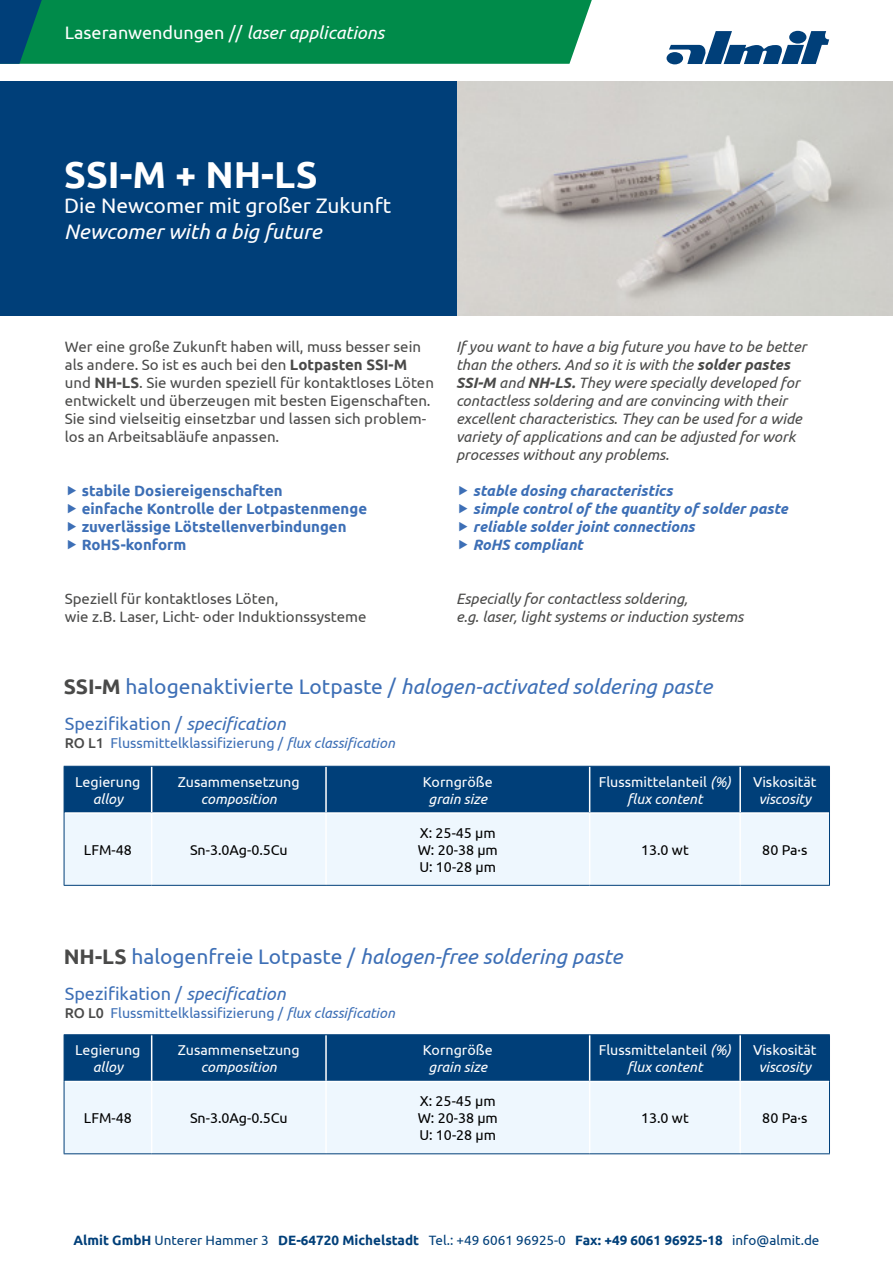
<style>
.page{position:relative;width:893px;height:1263px;background:#fff}
.page>*{position:absolute;margin:0;border:0;box-sizing:border-box;transform-origin:0 0}
.t1{font:700 37.5px "Ubuntu";color:#fff}
.t2{font:italic 21px "Ubuntu";color:#3d6fb6}
.t3{font:21px "Ubuntu";color:#fff}
.t4{font:italic 21px "Ubuntu";color:#fff}
.t5{font:18px "Ubuntu";color:#3d6fb6}
.t6{font:18px "Ubuntu";color:#fff}
.t7{font:italic 15px/18px "Ubuntu";color:#4a4a49}
.t8{font:15px/18px "Ubuntu";color:#4a4a49}
.t9{font:italic 700 15px/18px "Ubuntu";color:#3d6fb6}
.t10{font:700 15px/18px "Ubuntu";color:#3d6fb6}
.t11{font:14.25px/17.1px "Ubuntu";color:#fff;text-align:center}
.t12{font:14.25px/17.1px "Ubuntu";color:#000}
.t13{font:14.25px "Ubuntu";color:#3d6fb6}
.t14{font:italic 14.25px "Ubuntu";color:#fff}
.t15{font:700 13.5px "Ubuntu";color:#003f79}
.s1{font-style:italic}
.s2{font-weight:700}
.s3{font-weight:700;font-style:normal;color:#4a4a49}
.s4{font-style:normal}
.s5{font-weight:500;color:#4a4a49}
.s6{font-weight:400}
</style>
<div class="page">
<img style="left:456px;top:82px;width:437px;height:234px">
<div style="left:0;top:82px;width:456px;height:234px;background:#003f79"></div>
<svg style="left:0;top:0;width:592px;height:64px;background:#058950"></svg>
<div style="left:65px;top:767px;width:764px;height:45px;background:#003f79"></div>
<div style="left:65px;top:814px;width:764px;height:71px;background:#eef7fe"></div>
<hr style="left:151px;top:767px;width:1px;height:45px;background:#fff">
<hr style="left:325px;top:767px;width:2px;height:45px;background:#fff">
<hr style="left:151px;top:814px;width:1px;height:71px;background:#fff">
<hr style="left:325px;top:814px;width:2px;height:71px;background:#fff">
<hr style="left:589px;top:767px;width:1px;height:45px;background:#fff">
<hr style="left:739px;top:767px;width:2px;height:45px;background:#fff">
<hr style="left:589px;top:814px;width:1px;height:71px;background:#fff">
<hr style="left:739px;top:814px;width:2px;height:71px;background:#fff">
<hr style="left:64px;top:766px;width:88px;height:1px;background:#003f79">
<hr style="left:64px;top:767px;width:1px;height:46px;background:#003f79">
<hr style="left:152px;top:766px;width:174px;height:1px;background:#003f79">
<hr style="left:326px;top:766px;width:264px;height:1px;background:#003f79">
<hr style="left:590px;top:766px;width:150px;height:1px;background:#003f79">
<hr style="left:740px;top:766px;width:90px;height:1px;background:#003f79">
<hr style="left:829px;top:767px;width:1px;height:46px;background:#003f79">
<hr style="left:64px;top:813px;width:1px;height:72px;background:#003f79">
<hr style="left:829px;top:813px;width:1px;height:72px;background:#003f79">
<hr style="left:64px;top:885px;width:88px;height:1px;background:#003f79">
<hr style="left:152px;top:885px;width:174px;height:1px;background:#003f79">
<hr style="left:326px;top:885px;width:264px;height:1px;background:#003f79">
<hr style="left:590px;top:885px;width:150px;height:1px;background:#003f79">
<hr style="left:740px;top:885px;width:90px;height:1px;background:#003f79">
<div style="left:65px;top:1035px;width:764px;height:46px;background:#003f79"></div>
<div style="left:65px;top:1082px;width:764px;height:71px;background:#eef7fe"></div>
<hr style="left:151px;top:1035px;width:1px;height:46px;background:#fff">
<hr style="left:325px;top:1035px;width:2px;height:46px;background:#fff">
<hr style="left:151px;top:1082px;width:1px;height:71px;background:#fff">
<hr style="left:325px;top:1082px;width:2px;height:71px;background:#fff">
<hr style="left:589px;top:1035px;width:1px;height:46px;background:#fff">
<hr style="left:739px;top:1035px;width:2px;height:46px;background:#fff">
<hr style="left:589px;top:1082px;width:1px;height:71px;background:#fff">
<hr style="left:739px;top:1082px;width:2px;height:71px;background:#fff">
<hr style="left:64px;top:1034px;width:88px;height:1px;background:#003f79">
<hr style="left:64px;top:1035px;width:1px;height:46px;background:#003f79">
<hr style="left:152px;top:1034px;width:174px;height:1px;background:#003f79">
<hr style="left:326px;top:1034px;width:264px;height:1px;background:#003f79">
<hr style="left:590px;top:1034px;width:150px;height:1px;background:#003f79">
<hr style="left:740px;top:1034px;width:90px;height:1px;background:#003f79">
<hr style="left:829px;top:1035px;width:1px;height:46px;background:#003f79">
<hr style="left:64px;top:1081px;width:1px;height:72px;background:#003f79">
<hr style="left:829px;top:1081px;width:1px;height:72px;background:#003f79">
<hr style="left:64px;top:1153px;width:88px;height:1px;background:#003f79">
<hr style="left:152px;top:1153px;width:174px;height:1px;background:#003f79">
<hr style="left:326px;top:1153px;width:264px;height:1px;background:#003f79">
<hr style="left:590px;top:1153px;width:150px;height:1px;background:#003f79">
<hr style="left:740px;top:1153px;width:90px;height:1px;background:#003f79">
<svg style="left:666px;top:31px;width:163px;height:33px"></svg>
<p class="t6" style="left:65px;top:22px;width:321px">Laseranwendungen // <span class="s1">laser applications</span></p>
<h1 class="t1" style="left:64px;top:152px;width:255px">SSI-M + NH-LS</h1>
<h2 class="t3" style="left:64px;top:193px;width:329px">Die Newcomer mit großer Zukunft</h2>
<h2 class="t4" style="left:64px;top:218px;width:259px">Newcomer with a big future</h2>
<p class="t8" style="left:65px;top:337px;width:371px">Wer eine große Zukunft haben will, muss besser sein als andere. So ist es auch bei den <span class="s2">Lotpasten SSI-M </span>und <span class="s2">NH-LS</span>. Sie wurden speziell für kontaktloses Löten entwickelt und überzeugen mit besten Eigenschaften.<br>Sie sind vielseitig einsetzbar und lassen sich problem&shy;los an Arbeitsabläufe anpassen.</p>
<p class="t10" style="left:82px;top:481px;width:287px">stabile Dosiereigenschaften<br>einfache Kontrolle der Lotpastenmenge zuverlässige Lötstellenverbindungen<br>RoHS-konform</p>
<p class="t8" style="left:65px;top:589px;width:303px">Speziell für kontaktloses Löten,<br>wie z.B. Laser, Licht- oder Induktionssysteme</p>
<p class="t7" style="left:456px;top:337px;width:352px">If you want to have a big future you have to be better than the others. And so it is with the <span class="s2">solder pastes SSI-M</span> and <span class="s2">NH-LS.</span> They were specially developed for contactless soldering and are convincing with their excellent characteristics. They can be used for a wide variety of applications and can be adjusted for work processes without any problems.</p>
<p class="t9" style="left:473px;top:481px;width:316px">stable dosing characteristics<br>simple control of the quantity of solder paste reliable solder joint connections<br>RoHS compliant</p>
<p class="t7" style="left:456px;top:589px;width:289px">Especially for contactless soldering,<br>e.g. laser, light systems or induction systems</p>
<h2 class="t2" style="left:64px;top:674px;width:650px"><span class="s3">SSI-M</span> <span class="s4">halogenaktivierte Lotpaste /</span> halogen-activated soldering paste</h2>
<p class="t5" style="left:65px;top:712px;width:223px">Spezifikation / <span class="s1">specification</span></p>
<p class="t13" style="left:65px;top:734px;width:332px"><span class="s5">RO L1</span> Flussmittelklassifizierung / <span class="s1">flux classification</span></p>
<p class="t11" style="left:75px;top:772px;width:67px">Legierung</p>
<p class="t14" style="left:93px;top:790px;width:32px">alloy</p>
<p class="t11" style="left:178px;top:772px;width:123px">Zusammensetzung</p>
<p class="t14" style="left:201px;top:790px;width:77px">composition</p>
<p class="t11" style="left:423px;top:772px;width:71px">Korngröße</p>
<p class="t14" style="left:428px;top:790px;width:60px">grain size</p>
<p class="t11" style="left:599px;top:772px;width:134px">Flussmittelanteil <span class="s1">(%) flux content</span></p>
<p class="t11" style="left:753px;top:772px;width:65px">Viskosität</p>
<p class="t14" style="left:759px;top:790px;width:54px">viscosity</p>
<p class="t12" style="left:84px;top:841px;width:49px">LFM-48</p>
<p class="t12" style="left:190px;top:841px;width:99px">Sn-3.0Ag-0.5Cu</p>
<p class="t12" style="left:418px;top:823px;width:82px">X: 25-45 μm<br>W: 20-38 μm<br>U: 10-28 μm</p>
<p class="t12" style="left:641px;top:841px;width:49px">13.0 wt</p>
<p class="t12" style="left:762px;top:841px;width:47px">80 Pa·s</p>
<h2 class="t2" style="left:64px;top:944px;width:560px"><span class="s3">NH-LS</span> <span class="s4">halogenfreie Lotpaste /</span> halogen-free soldering paste</h2>
<p class="t5" style="left:65px;top:982px;width:223px">Spezifikation / <span class="s1">specification</span></p>
<p class="t13" style="left:65px;top:1004px;width:332px"><span class="s5">RO L0</span> Flussmittelklassifizierung / <span class="s1">flux classification</span></p>
<p class="t11" style="left:75px;top:1041px;width:67px">Legierung</p>
<p class="t14" style="left:93px;top:1058px;width:32px">alloy</p>
<p class="t11" style="left:178px;top:1041px;width:123px">Zusammensetzung</p>
<p class="t14" style="left:201px;top:1058px;width:77px">composition</p>
<p class="t11" style="left:423px;top:1041px;width:71px">Korngröße</p>
<p class="t14" style="left:428px;top:1058px;width:60px">grain size</p>
<p class="t11" style="left:599px;top:1041px;width:134px">Flussmittelanteil <span class="s1">(%) flux content</span></p>
<p class="t11" style="left:753px;top:1041px;width:65px">Viskosität</p>
<p class="t14" style="left:759px;top:1058px;width:54px">viscosity</p>
<p class="t12" style="left:84px;top:1109px;width:49px">LFM-48</p>
<p class="t12" style="left:190px;top:1109px;width:99px">Sn-3.0Ag-0.5Cu</p>
<p class="t12" style="left:418px;top:1092px;width:82px">X: 25-45 μm<br>W: 20-38 μm<br>U: 10-28 μm</p>
<p class="t12" style="left:641px;top:1109px;width:49px">13.0 wt</p>
<p class="t12" style="left:762px;top:1109px;width:47px">80 Pa·s</p>
<p class="t15" style="left:73px;top:1232px;width:747px">Almit GmbH <span class="s6">Unterer Hammer 3</span> DE-64720 Michelstadt <span class="s6">Tel.: +49 6061 96925-0</span> Fax: +49 6061 96925-18 <span class="s6">info@almit.de</span></p>
</div>
